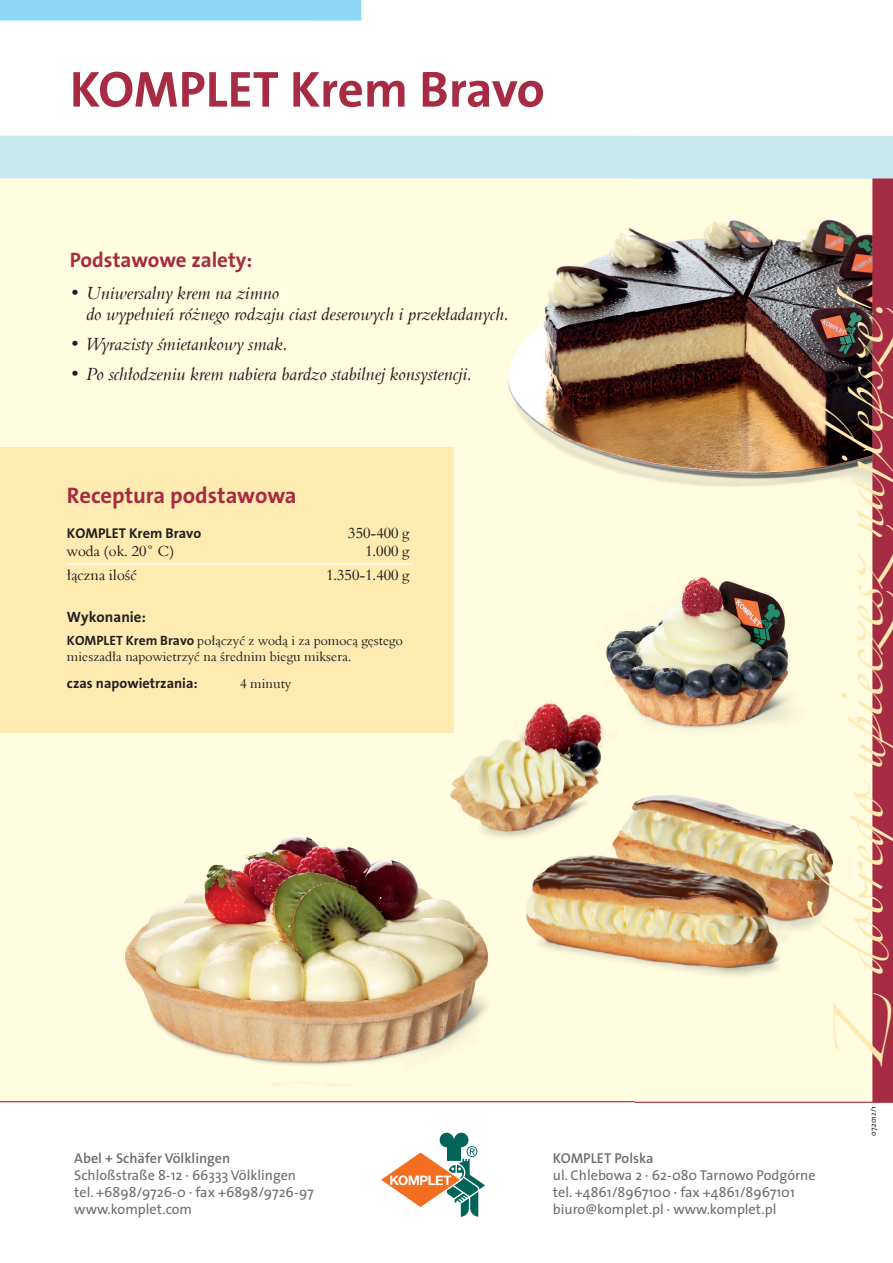
<style>
.page{position:relative;width:893px;height:1263px;background:#fff}
.page>*{position:absolute;margin:0;border:0;box-sizing:border-box;transform-origin:0 0}
.t1{font:700 51px "The Sans CE B7";letter-spacing:-.005em;color:#a62b43}
.t2{font:44.1px "Zapfino";color:#feeab1}
.t3{font:700 22.5px "The Sans CE B7";color:#a62b43}
.t4{font:700 21px "The Sans CE B7";color:#a62b43}
.t5{font:italic 18px/21px "Aldine 401 EU";letter-spacing:.005em;color:#231f20}
.t6{font:15px "Aldine 401 EU";color:#231f20}
.t7{font:700 15px "The Sans CE B7";color:#231f20}
.t8{font:14.25px/17.1px "The Sans";color:#6c6d70}
.t9{font:600 14.25px "The Sans CE B6";color:#6c6d70}
.t10{font:700 14.25px "The Sans CE B7";color:#231f20}
.t11{font:14.25px "The Sans CE B5 Plain";color:#6c6d70}
.t12{font:13.5px/16.2px "Aldine 401 EU";letter-spacing:.005em;color:#231f20}
.t13{font:7.5px "The Sans";color:#231f20}
.s1{font-family:"The Sans CE B7";font-weight:700}
.s2{font-family:"The Sans"}
</style>
<div class="page">
<img style="left:0;top:0;width:893px;height:1133px">
<svg style="left:381px;top:1133px;width:104px;height:84px"></svg>
<div style="left:0;top:447px;width:454px;height:285px;background:#feebb2"></div>
<hr style="left:68px;top:564px;width:345px;height:1px;background:#fffce0">
<h1 class="t1" style="left:70px;top:59px;width:476px">KOMPLET Krem Bravo</h1>
<p class="t4" style="left:70px;top:248px;width:184px">Podstawowe zalety:</p>
<p class="t5" style="left:87px;top:282px;width:424px;text-indent:-17px">• Uniwersalny krem na zimno<br>do wypełnień różnego rodzaju ciast deserowych i przekładanych.</p>
<p class="t5" style="left:70px;top:333px;width:220px">• Wyrazisty śmietankowy smak.</p>
<p class="t5" style="left:70px;top:363px;width:404px">• Po schłodzeniu krem nabiera bardzo stabilnej konsystencji.</p>
<p class="t3" style="left:67px;top:482px;width:231px">Receptura podstawowa</p>
<p class="t10" style="left:67px;top:525px;width:136px">KOMPLET Krem Bravo</p>
<p class="t6" style="left:348px;top:524px;width:62px">350-400 g</p>
<p class="t6" style="left:67px;top:542px;width:109px">woda (ok. 20˚ C)</p>
<p class="t6" style="left:365px;top:542px;width:46px">1.000 g</p>
<p class="t6" style="left:67px;top:566px;width:71px">łączna ilość</p>
<p class="t6" style="left:326px;top:566px;width:85px">1.350-1.400 g</p>
<p class="t7" style="left:67px;top:608px;width:81px">Wykonanie:</p>
<p class="t12" style="left:67px;top:632px;width:337px"><span class="s1">KOMPLET Krem Bravo</span> połączyć z wodą i za pomocą gęstego mieszadła napowietrzyć na średnim biegu miksera.</p>
<p class="t10" style="left:67px;top:675px;width:132px">czas napowietrzania:</p>
<p class="t12" style="left:240px;top:675px;width:53px">4 minuty</p>
<p class="t9" style="left:74px;top:1149px;width:158px">Abel + Schäfer Völklingen</p>
<p class="t11" style="left:74px;top:1167px;width:223px">Schloßstraße <span class="s2">8-12 · 66333</span> Völklingen</p>
<p class="t8" style="left:74px;top:1185px;width:241px">tel. +6898/9726-0 · fax +6898/9726-97 www.komplet.com</p>
<h2 class="t2" style="left:841px;top:1069px;width:784px;rotate:-90deg">Z dobre o u ieczes znajle s ze!</h2>
<p class="t9" style="left:553px;top:1149px;width:102px">KOMPLET Polska</p>
<p class="t8" style="left:553px;top:1168px;width:264px">ul. Chlebowa 2 · 62-080 Tarnowo Podgórne tel. +4861/8967100 · fax +4861/8967101 biuro@komplet.pl · www.komplet.pl</p>
<p class="t13" style="left:870px;top:1136px;width:31px;rotate:-90deg">07.2012/1</p>
</div>
